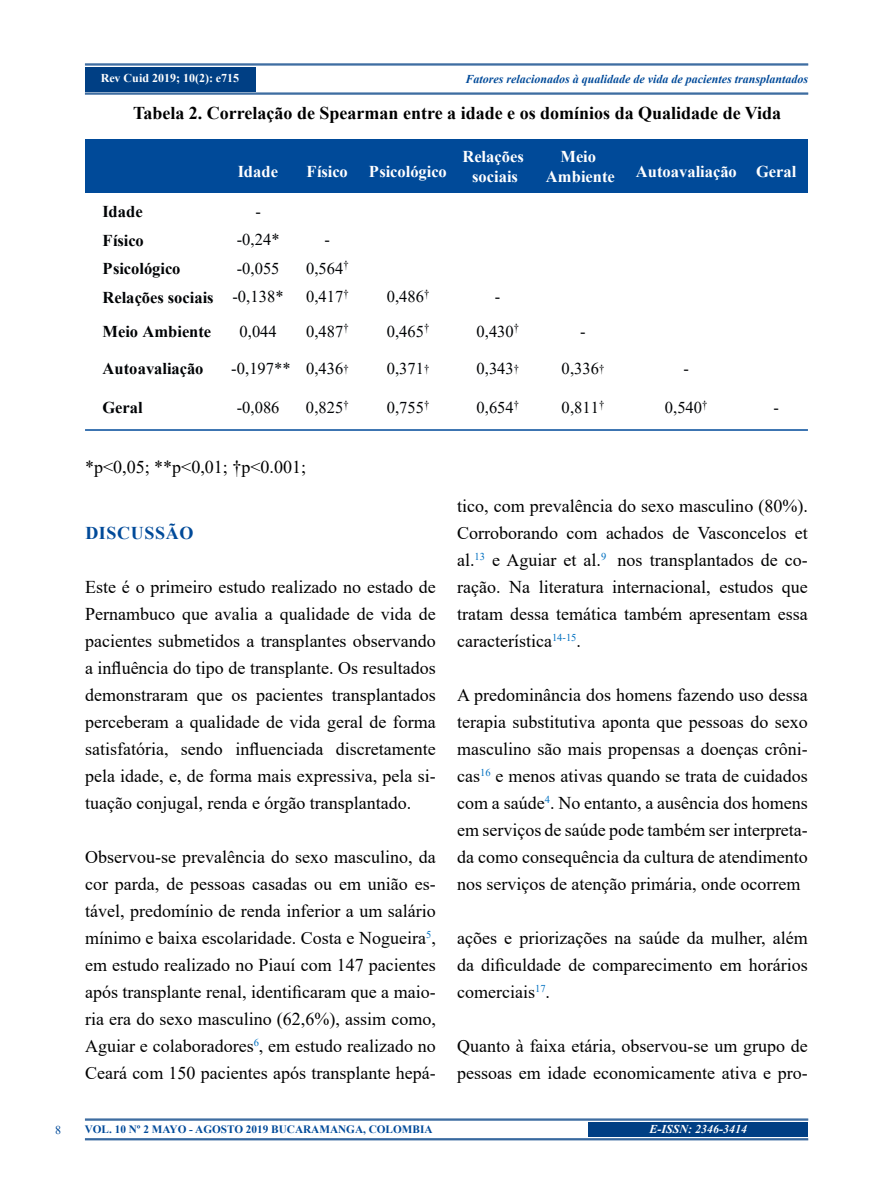
<style>
.page{position:relative;width:893px;height:1191px;background:#fff}
.page>*{position:absolute;margin:0;border:0;box-sizing:border-box;transform-origin:0 0}
.t1{font:18px/27px "Times New Roman";color:#000;text-align:justify}
.t2{font:700 18px "Times New Roman";color:#000}
.t3{font:700 18px "Times New Roman";letter-spacing:.035em;color:#004a99}
.t4{font:16.5px "Times New Roman";letter-spacing:.01em;color:#010305}
.t5{font:700 16.5px "Times New Roman";letter-spacing:-.005em;color:#010305}
.t6{font:700 16.5px/19.8px "Times New Roman";letter-spacing:-.005em;color:#fff;text-align:center}
.t7{font:italic 700 12px "Times New Roman";color:#004a99}
.t8{font:700 12px "Times New Roman";color:#fff}
.t9{font:italic 700 12px "Times New Roman";color:#fff}
.t10{font:12px "Times New Roman";color:#004a99}
.t11{font:700 11.25px "Times New Roman";color:#004a99}
.s1{font-weight:400}
.s2{font-size:10.5px}
</style>
<div class="page">
<div style="left:85px;top:67px;width:170px;height:24px;background:#003f84"></div>
<hr style="left:85px;top:64px;width:723px;height:1px;background:#003f84">
<hr style="left:85px;top:65px;width:723px;height:1px;background:#003f84">
<hr style="left:85px;top:93px;width:723px;height:1px;background:#003f84">
<hr style="left:85px;top:94px;width:723px;height:1px;background:#003f84">
<hr style="left:85px;top:1119px;width:723px;height:1px;background:#003f84">
<hr style="left:85px;top:1118px;width:723px;height:1px;background:#003f84">
<hr style="left:85px;top:1139px;width:723px;height:1px;background:#003f84">
<hr style="left:85px;top:1138px;width:723px;height:1px;background:#003f84">
<div style="left:588px;top:1122px;width:220px;height:14px;background:#003f84"></div>
<div style="left:85px;top:139px;width:723px;height:54px;background:#004a99"></div>
<hr style="left:85px;top:429px;width:723px;height:2px;background:#004a99">
<p class="t8" style="left:101px;top:70px;width:140px">Rev Cuid 2019; 10(2): e715</p>
<p class="t7" style="left:465px;top:71px;width:344px">Fatores relacionados à qualidade de vida de pacientes transplantados</p>
<p class="t2" style="left:133px;top:99px;width:650px">Tabela 2. Correlação de Spearman entre a idade e os domínios da Qualidade de Vida</p>
<p class="t6" style="left:238px;top:161px;width:42px">Idade</p>
<p class="t6" style="left:307px;top:161px;width:43px">Físico</p>
<p class="t6" style="left:369px;top:161px;width:79px">Psicológico</p>
<p class="t6" style="left:462px;top:146px;width:63px">Relações sociais</p>
<p class="t6" style="left:546px;top:146px;width:70px">Meio<br>Ambiente</p>
<p class="t6" style="left:636px;top:161px;width:162px">Autoavaliação Geral</p>
<p class="t5" style="left:103px;top:200px;width:42px">Idade</p>
<p class="t4" style="left:255px;top:199px;width:7px">-</p>
<p class="t5" style="left:103px;top:228px;width:43px">Físico</p>
<p class="t4" style="left:237px;top:228px;width:45px">-0,24*</p>
<p class="t4" style="left:324px;top:228px;width:7px">-</p>
<p class="t5" style="left:103px;top:257px;width:79px">Psicológico</p>
<p class="t4" style="left:237px;top:256px;width:44px">-0,055</p>
<p class="t4" style="left:306px;top:256px;width:44px">0,564<sup>†</sup></p>
<p class="t5" style="left:103px;top:285px;width:183px">Relações sociais <span class="s1">-0,138*</span></p>
<p class="t4" style="left:306px;top:285px;width:44px">0,417<sup>†</sup></p>
<p class="t4" style="left:387px;top:285px;width:44px">0,486<sup>†</sup></p>
<p class="t4" style="left:495px;top:285px;width:7px">-</p>
<p class="t5" style="left:103px;top:320px;width:110px">Meio Ambiente</p>
<p class="t4" style="left:239px;top:319px;width:39px">0,044</p>
<p class="t4" style="left:306px;top:319px;width:44px">0,487<sup>†</sup></p>
<p class="t4" style="left:387px;top:319px;width:44px">0,465<sup>†</sup></p>
<p class="t4" style="left:476px;top:319px;width:44px">0,430<sup>†</sup></p>
<p class="t4" style="left:580px;top:319px;width:7px">-</p>
<p class="t5" style="left:103px;top:356px;width:102px">Autoavaliação</p>
<p class="t4" style="left:231px;top:357px;width:119px">-0,197** 0,436<span class="s2">†</span></p>
<p class="t4" style="left:387px;top:357px;width:44px">0,371<span class="s2">†</span></p>
<p class="t4" style="left:476px;top:357px;width:44px">0,343<span class="s2">†</span></p>
<p class="t4" style="left:562px;top:357px;width:44px">0,336<span class="s2">†</span></p>
<p class="t4" style="left:683px;top:357px;width:7px">-</p>
<p class="t5" style="left:103px;top:396px;width:42px">Geral</p>
<p class="t4" style="left:237px;top:396px;width:44px">-0,086</p>
<p class="t4" style="left:306px;top:396px;width:44px">0,825<sup>†</sup></p>
<p class="t4" style="left:387px;top:396px;width:44px">0,755<sup>†</sup></p>
<p class="t4" style="left:476px;top:396px;width:44px">0,654<sup>†</sup></p>
<p class="t4" style="left:562px;top:396px;width:44px">0,811<sup>†</sup></p>
<p class="t4" style="left:665px;top:396px;width:44px">0,540<sup>†</sup></p>
<p class="t4" style="left:773px;top:396px;width:7px">-</p>
<p class="t1" style="left:85px;top:453px;width:222px">*p&lt;0,05; **p&lt;0,01; †p&lt;0.001;</p>
<p class="t3" style="left:85px;top:520px;width:110px">DISCUSSÃO</p>
<p class="t1" style="left:85px;top:573px;width:352px">Este é o primeiro estudo realizado no estado de Pernambuco que avalia a qualidade de vida de pacientes submetidos a transplantes observando a influência do tipo de transplante. Os resultados demonstraram que os pacientes transplantados perceberam a qualidade de vida geral de forma satisfatória, sendo influenciada discretamente pela idade, e, de forma mais expressiva, pela si&shy;tuação conjugal, renda e órgão transplantado.</p>
<p class="t1" style="left:85px;top:843px;width:352px">Observou-se prevalência do sexo masculino, da cor parda, de pessoas casadas ou em união es&shy;tável, predomínio de renda inferior a um salário mínimo e baixa escolaridade. Costa e Nogueira<sup>5</sup>, em estudo realizado no Piauí com 147 pacientes após transplante renal, identificaram que a maio&shy;ria era do sexo masculino (62,6%), assim como, Aguiar e colaboradores<sup>6</sup>, em estudo realizado no Ceará com 150 pacientes após transplante hepá-</p>
<p class="t1" style="left:457px;top:492px;width:352px">tico, com prevalência do sexo masculino (80%).<br>Corroborando com achados de Vasconcelos et al.<sup>13</sup> e Aguiar et al.<sup>9</sup> nos transplantados de co&shy;ração. Na literatura internacional, estudos que tratam dessa temática também apresentam essa característica<sup>14-15</sup>.</p>
<p class="t1" style="left:457px;top:681px;width:352px">A predominância dos homens fazendo uso dessa terapia substitutiva aponta que pessoas do sexo masculino são mais propensas a doenças crôni&shy;cas<sup>16</sup> e menos ativas quando se trata de cuidados com a saúde<sup>4</sup>. No entanto, a ausência dos homens em serviços de saúde pode também ser interpreta&shy;da como consequência da cultura de atendimento nos serviços de atenção primária, onde ocorrem</p>
<p class="t1" style="left:457px;top:924px;width:352px">ações e priorizações na saúde da mulher, além da dificuldade de comparecimento em horários comerciais<sup>17</sup>.</p>
<p class="t1" style="left:457px;top:1032px;width:352px">Quanto à faixa etária, observou-se um grupo de pessoas em idade economicamente ativa e pro-</p>
<p class="t10" style="left:55px;top:1121px;width:7px">8</p>
<p class="t11" style="left:85px;top:1121px;width:349px">VOL. 10 Nº 2 MAYO - AGOSTO 2019 BUCARAMANGA, COLOMBIA</p>
<p class="t9" style="left:649px;top:1121px;width:99px">E-ISSN: 2346-3414</p>
</div>
